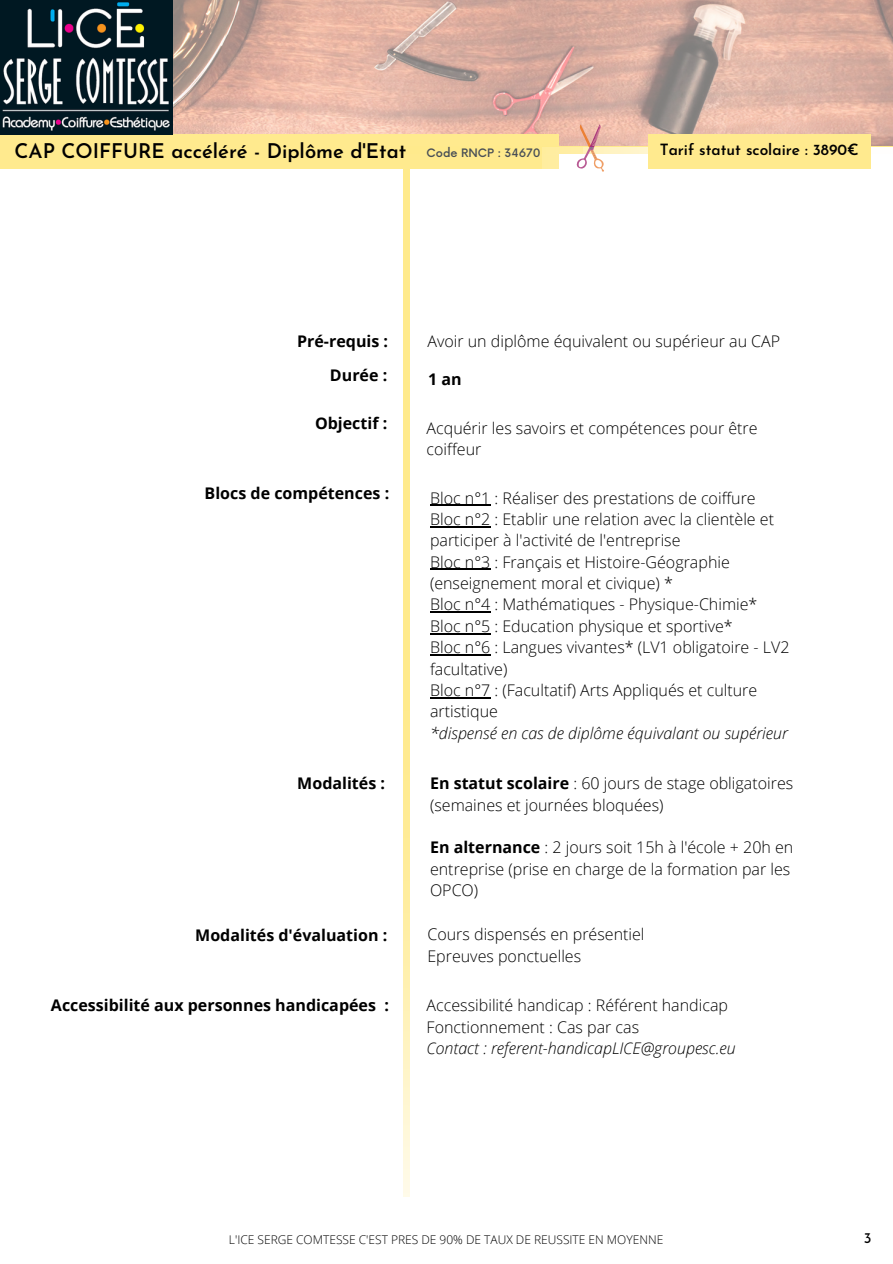
<style>
.page{position:relative;width:893px;height:1264px;background:#fff}
.page>*{position:absolute;margin:0;border:0;box-sizing:border-box;transform-origin:0 0}
.t1{font:600 20.25px "Josefin Sans";color:#000}
.t2{font:300 16.05px/21.3px "Open Sans";color:#000}
.t3{font:700 16.05px "Open Sans";color:#000}
.t4{font:italic 300 16.05px "Open Sans";color:#000}
.t5{font:600 15.45px "Josefin Sans";color:#000}
.t6{font:14.85px "Josefin Sans";color:#000}
.t7{font:300 12px "Open Sans";color:#000}
.s1{font-family:"Now";font-weight:500;font-size:11.4px;color:#494f56}
.s2{font-weight:700}
</style>
<div class="page">
<img style="left:173px;top:0;width:719px;height:147px">
<div style="left:0;top:134px;width:558px;height:35px;background:#ffea8e"></div>
<img style="left:0;top:0;width:173px;height:135px">
<svg style="left:576px;top:124px;width:28px;height:23px"></svg>
<hr style="left:430px;top:505px;width:60px;height:1px;background:#000">
<hr style="left:430px;top:526px;width:60px;height:1px;background:#000">
<hr style="left:430px;top:569px;width:60px;height:1px;background:#000">
<hr style="left:430px;top:611px;width:60px;height:1px;background:#000">
<hr style="left:430px;top:633px;width:60px;height:1px;background:#000">
<hr style="left:430px;top:654px;width:60px;height:1px;background:#000">
<hr style="left:430px;top:697px;width:60px;height:1px;background:#000">
<img style="left:542px;top:147px;width:329px;height:25px">
<div style="left:648px;top:134px;width:222px;height:35px;background:#ffea8e"></div>
<p class="t1" style="left:15px;top:143px;width:527px">CAP COIFFURE accéléré - Diplôme d'Etat <span class="s1">Code RNCP : 34670</span></p>
<p class="t5" style="left:659px;top:143px;width:200px">Tarif statut scolaire : 3890€</p>
<p class="t3" style="left:297px;top:329px;width:92px">Pré-requis :</p>
<p class="t2" style="left:427px;top:330px;width:354px">Avoir un diplôme équivalent ou supérieur au CAP</p>
<p class="t3" style="left:330px;top:364px;width:59px">Durée :</p>
<p class="t3" style="left:428px;top:367px;width:35px">1 an</p>
<p class="t3" style="left:315px;top:411px;width:74px">Objectif :</p>
<p class="t2" style="left:426px;top:417px;width:332px">Acquérir les savoirs et compétences pour être coiffeur</p>
<p class="t3" style="left:204px;top:482px;width:186px">Blocs de compétences :</p>
<p class="t2" style="left:430px;top:487px;width:361px">Bloc n°1 : Réaliser des prestations de coiffure Bloc n°2 : Etablir une relation avec la clientèle et participer à l'activité de l'entreprise<br>Bloc n°3 : Français et Histoire-Géographie (enseignement moral et civique) *<br>Bloc n°4 : Mathématiques - Physique-Chimie* Bloc n°5 : Education physique et sportive*<br>Bloc n°6 : Langues vivantes* (LV1 obligatoire - LV2 facultative)<br>Bloc n°7 : (Facultatif) Arts Appliqués et culture artistique</p>
<p class="t4" style="left:430px;top:721px;width:359px">*dispensé en cas de diplôme équivalant ou supérieur</p>
<p class="t3" style="left:297px;top:772px;width:89px">Modalités :</p>
<p class="t2" style="left:430px;top:772px;width:365px"><span class="s2">En statut scolaire</span> : 60 jours de stage obligatoires (semaines et journées bloquées)</p>
<p class="t2" style="left:430px;top:836px;width:365px"><span class="s2">En alternance</span> : 2 jours soit 15h à l'école + 20h en entreprise (prise en charge de la formation par les<br>OPCO)</p>
<p class="t3" style="left:195px;top:924px;width:193px">Modalités d'évaluation :</p>
<p class="t3" style="left:51px;top:994px;width:339px">Accessibilité aux personnes handicapées :</p>
<p class="t2" style="left:427px;top:923px;width:218px">Cours dispensés en présentiel<br>Epreuves ponctuelles</p>
<p class="t2" style="left:426px;top:994px;width:303px">Accessibilité handicap : Référent handicap<br>Fonctionnement : Cas par cas</p>
<p class="t4" style="left:426px;top:1036px;width:310px">Contact : referent-handicapLICE@groupesc.eu</p>
<p class="t7" style="left:229px;top:1231px;width:436px">L'ICE SERGE COMTESSE C'EST PRES DE 90% DE TAUX DE REUSSITE EN MOYENNE</p>
<p class="t6" style="left:863px;top:1231px;width:9px">3</p>
</div>
